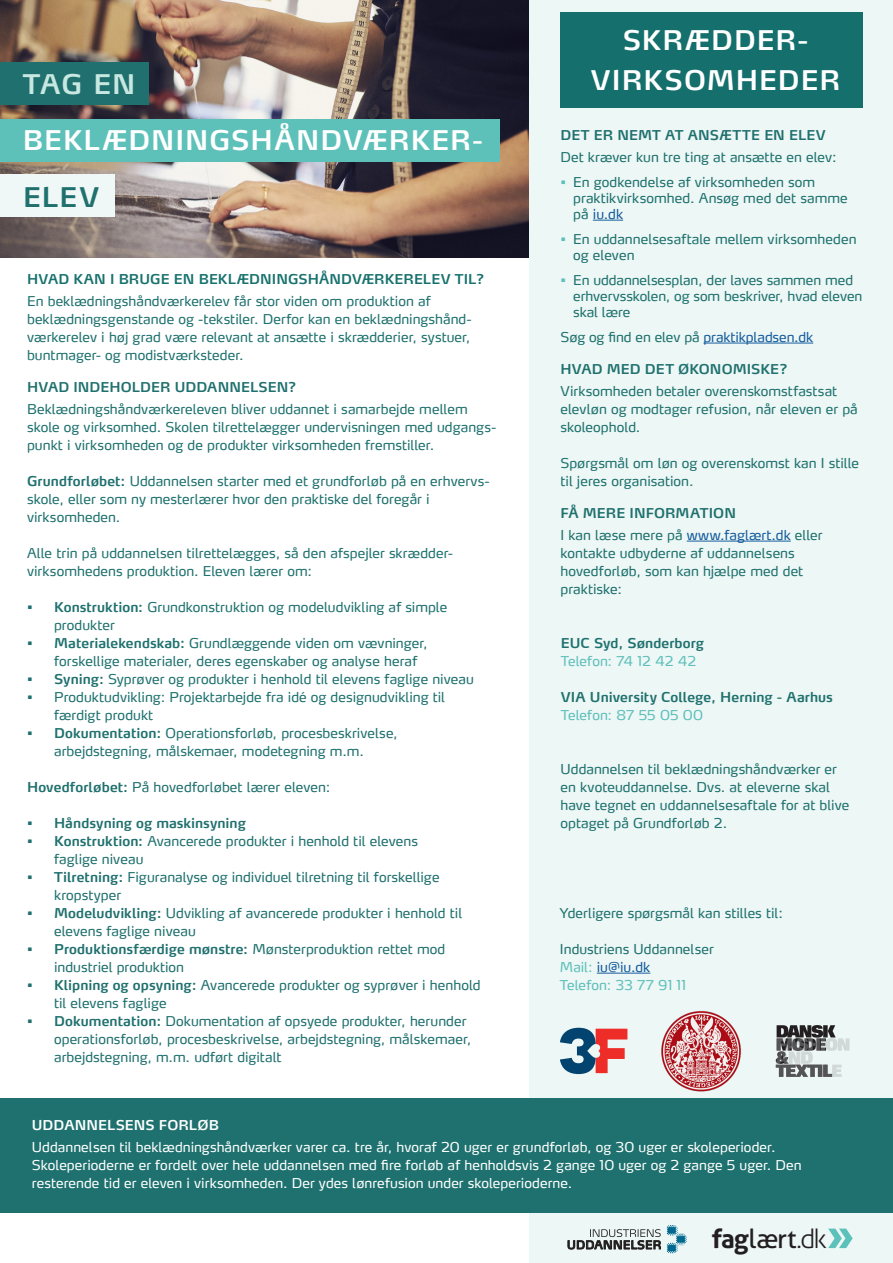
<style>
.page{position:relative;width:893px;height:1263px;background:#fff}
.page>*{position:absolute;margin:0;border:0;box-sizing:border-box;transform-origin:0 0}
.OVERSKRIFT{font:600 27px/39.8px "Max LF";letter-spacing:.035em;color:#fff;text-align:center}
.OVERSKRIFT-2{font:600 27px "Max LF";color:#c7e7e1}
.OVERSKRIFT-3{font:600 27px "Max LF";color:#1f706e}
.t1{font:26.4px "Aller";color:#231f20}
.BRØDTEKST{font:13.5px/18px "Max LF";letter-spacing:.005em;color:#1e716e}
.BRØDTEKST-2{font:13.5px/18px "Max LF";letter-spacing:.005em;color:#1f706e}
.Under_Mellemrubrik{font:13.5px/18px "Max LF";letter-spacing:.005em;color:#fff}
.MELLEMRUBRIK{font:600 13.5px "Max LF";letter-spacing:.005em;color:#1f706e}
.BRØDTEKST-3{font:600 13.5px "Max LF";letter-spacing:.005em;color:#1e716e}
.BRØDTEKST-4{font:13.5px "Max LF";letter-spacing:.005em;color:#5ebfbb}
.MELLEMRUBRIK-2{font:600 13.5px "Max LF";letter-spacing:.005em;color:#17716d}
.MELLEMRUBRIK-3{font:600 13.5px "Max LF";letter-spacing:.005em;color:#fff}
.s1{font-weight:600;color:#1f706e}
.s2{font-weight:600}
.s3{color:#5ebfbb}
.s4{color:#175d9e}
.s5{font-weight:700}
.s6{font-weight:300}
</style>
<div class="page">
<div style="left:529px;top:0;width:364px;height:1263px;background:#edf7f5"></div>
<div style="left:0;top:1098px;width:893px;height:115px;background:#1e716e"></div>
<img style="left:0;top:0;width:529px;height:258px">
<hr style="left:593px;top:220px;width:30px;height:1px;background:#175d9e">
<hr style="left:703px;top:343px;width:110px;height:1px;background:#175d9e">
<hr style="left:687px;top:541px;width:104px;height:1px;background:#175d9e">
<svg style="left:828px;top:1228px;width:25px;height:20px"></svg>
<div style="left:0;top:63px;width:149px;height:42px;background:#1f706e"></div>
<div style="left:0;top:175px;width:115px;height:42px;background:#eff8f6"></div>
<svg style="left:567px;top:1229px;width:94px;height:21px"></svg>
<svg style="left:667px;top:1225px;width:20px;height:28px"></svg>
<div style="left:0;top:119px;width:500px;height:43px;background:#5dc1ba"></div>
<div style="left:560px;top:12px;width:302px;height:96px;background:#15706d"></div>
<svg style="left:776px;top:1025px;width:73px;height:52px"></svg>
<hr style="left:597px;top:973px;width:53px;height:1px;background:#175d9e">
<svg style="left:560px;top:1028px;width:67px;height:46px"></svg>
<img style="left:661px;top:1011px;width:80px;height:80px">
<p class="OVERSKRIFT-2" style="left:23px;top:68px;width:114px">TAG EN</p>
<p class="OVERSKRIFT" style="left:23px;top:119px;width:462px">BEKLÆDNINGSHÅNDVÆRKER-</p>
<p class="OVERSKRIFT-3" style="left:23px;top:180px;width:78px">ELEV</p>
<p class="MELLEMRUBRIK-2" style="left:27px;top:270px;width:459px">HVAD KAN I BRUGE EN BEKLÆDNINGSHÅNDVÆRKERELEV TIL?</p>
<p class="BRØDTEKST" style="left:27px;top:292px;width:446px">En beklædningshåndværkerelev får stor viden om produktion af beklædningsgenstande og -tekstiler. Derfor kan en beklædningshånd&shy;værkerelev i høj grad være relevant at ansætte i skrædderier, systuer, buntmager- og modistværksteder.</p>
<p class="MELLEMRUBRIK" style="left:27px;top:378px;width:271px">HVAD INDEHOLDER UDDANNELSEN?</p>
<p class="BRØDTEKST" style="left:27px;top:400px;width:471px">Beklædningshåndværkereleven bliver uddannet i samarbejde mellem skole og virksomhed. Skolen tilrettelægger undervisningen med udgangs&shy;punkt i virksomheden og de produkter virksomheden fremstiller.</p>
<p class="BRØDTEKST" style="left:27px;top:472px;width:464px"><span class="s1">Grundforløbet:</span> Uddannelsen starter med et grundforløb på en erhvervs&shy;skole, eller som ny mesterlærer hvor den praktiske del foregår i virksomheden.</p>
<p class="BRØDTEKST" style="left:27px;top:544px;width:427px">Alle trin på uddannelsen tilrettelægges, så den afspejler skrædder&shy;virksomhedens produktion. Eleven lærer om:</p>
<p class="BRØDTEKST" style="left:54px;top:598px;width:395px;text-indent:-27px"><span class="s2">• Konstruktion:</span> Grundkonstruktion og modeludvikling af simple produkter</p>
<p class="BRØDTEKST" style="left:54px;top:634px;width:375px;text-indent:-27px"><span class="s2">• Materialekendskab:</span> Grundlæggende viden om vævninger, forskellige materialer, deres egenskaber og analyse heraf</p>
<p class="BRØDTEKST" style="left:27px;top:670px;width:448px"><span class="s2">• Syning:</span> Syprøver og produkter i henhold til elevens faglige niveau</p>
<p class="BRØDTEKST" style="left:54px;top:688px;width:392px;text-indent:-27px">• Produktudvikling: Projektarbejde fra idé og designudvikling til færdigt produkt</p>
<p class="BRØDTEKST" style="left:27px;top:724px;width:372px;text-align:center"><span class="s2">• Dokumentation:</span> Operationsforløb, procesbeskrivelse, arbejdstegning, målskemaer, modetegning m.m.</p>
<p class="BRØDTEKST-2" style="left:27px;top:778px;width:305px"><span class="s2">Hovedforløbet:</span> På hovedforløbet lærer eleven:</p>
<p class="MELLEMRUBRIK" style="left:27px;top:815px;width:220px">• Håndsyning og maskinsyning</p>
<p class="BRØDTEKST-2" style="left:54px;top:832px;width:365px;text-indent:-27px"><span class="s2">• Konstruktion:</span> Avancerede produkter i henhold til elevens faglige niveau</p>
<p class="BRØDTEKST-2" style="left:54px;top:868px;width:387px;text-indent:-27px"><span class="s2">• Tilretning:</span> Figuranalyse og individuel tilretning til forskellige kropstyper</p>
<p class="BRØDTEKST-2" style="left:54px;top:904px;width:410px;text-indent:-27px"><span class="s2">• Modeludvikling:</span> Udvikling af avancerede produkter i henhold til elevens faglige niveau</p>
<p class="BRØDTEKST-2" style="left:54px;top:940px;width:393px;text-indent:-27px"><span class="s2">• Produktionsfærdige mønstre:</span> Mønsterproduktion rettet mod industriel produktion</p>
<p class="BRØDTEKST-2" style="left:54px;top:976px;width:428px;text-indent:-27px"><span class="s2">• Klipning og opsyning:</span> Avancerede produkter og syprøver i henhold til elevens faglige</p>
<p class="BRØDTEKST-2" style="left:54px;top:1012px;width:419px;text-indent:-27px"><span class="s2">• Dokumentation:</span> Dokumentation af opsyede produkter, herunder operationsforløb, procesbeskrivelse, arbejdstegning, målskemaer, arbejdstegning, m.m. udført digitalt</p>
<p class="OVERSKRIFT" style="left:591px;top:20px;width:251px">SKRÆDDER-<br>VIRKSOMHEDER</p>
<p class="MELLEMRUBRIK" style="left:560px;top:126px;width:267px">DET ER NEMT AT ANSÆTTE EN ELEV</p>
<p class="BRØDTEKST" style="left:560px;top:148px;width:278px">Det kræver kun tre ting at ansætte en elev:</p>
<p class="BRØDTEKST" style="left:573px;top:173px;width:276px;line-height:16.2px;text-indent:-13px"><span class="s3">•</span> En godkendelse af virksomheden som praktikvirksomhed. Ansøg med det samme på <span class="s4">iu.dk</span></p>
<p class="BRØDTEKST" style="left:573px;top:230px;width:285px;line-height:16.2px;text-indent:-13px"><span class="s3">•</span> En uddannelsesaftale mellem virksomheden og eleven</p>
<p class="BRØDTEKST" style="left:573px;top:271px;width:291px;line-height:16.2px;text-indent:-13px"><span class="s3">•</span> En uddannelsesplan, der laves sammen med erhvervsskolen, og som beskriver, hvad eleven skal lære</p>
<p class="BRØDTEKST" style="left:560px;top:328px;width:254px">Søg og find en elev på <span class="s4">praktikpladsen.dk</span></p>
<p class="MELLEMRUBRIK" style="left:560px;top:360px;width:229px">HVAD MED DET ØKONOMISKE?</p>
<p class="BRØDTEKST" style="left:560px;top:382px;width:299px">Virksomheden betaler overenskomstfastsat elevløn og modtager refusion, når eleven er på skoleophold.</p>
<p class="BRØDTEKST" style="left:560px;top:454px;width:300px">Spørgsmål om løn og overenskomst kan I stille til jeres organisation.</p>
<p class="MELLEMRUBRIK" style="left:560px;top:504px;width:177px">FÅ MERE INFORMATION</p>
<p class="BRØDTEKST" style="left:560px;top:526px;width:264px">I kan læse mere på <span class="s4">www.faglært.dk</span> eller kontakte udbyderne af uddannelsens hovedforløb, som kan hjælpe med det praktiske:</p>
<p class="BRØDTEKST-3" style="left:561px;top:635px;width:145px">EUC Syd, Sønderborg</p>
<p class="BRØDTEKST-4" style="left:561px;top:653px;width:137px">Telefon: 74 12 42 42</p>
<p class="BRØDTEKST-3" style="left:561px;top:689px;width:274px">VIA University College, Herning - Aarhus</p>
<p class="BRØDTEKST-4" style="left:561px;top:707px;width:144px">Telefon: 87 55 05 00</p>
<p class="BRØDTEKST" style="left:560px;top:760px;width:291px">Uddannelsen til beklædningshåndværker er en kvoteuddannelse. Dvs. at eleverne skal have tegnet en uddannelsesaftale for at blive optaget på Grundforløb 2.</p>
<p class="BRØDTEKST" style="left:560px;top:904px;width:225px">Yderligere spørgsmål kan stilles til:</p>
<p class="BRØDTEKST" style="left:560px;top:940px;width:155px">Industriens Uddannelser<br><span class="s3">Mail:</span> <span class="s4">iu@iu.dk</span></p>
<p class="BRØDTEKST-4" style="left:560px;top:977px;width:128px">Telefon: 33 77 91 11</p>
<p class="MELLEMRUBRIK-3" style="left:32px;top:1116px;width:189px">UDDANNELSENS FORLØB</p>
<p class="Under_Mellemrubrik" style="left:32px;top:1138px;width:771px">Uddannelsen til beklædningshåndværker varer ca. tre år, hvoraf 20 uger er grundforløb, og 30 uger er skoleperioder.<br>Skoleperioderne er fordelt over hele uddannelsen med fire forløb af henholdsvis 2 gange 10 uger og 2 gange 5 uger. Den resterende tid er eleven i virksomheden. Der ydes lønrefusion under skoleperioderne.</p>
<p class="t1" style="left:712px;top:1223px;width:116px"><span class="s5">fag</span>lært<span class="s6">.dk</span></p>
</div>
